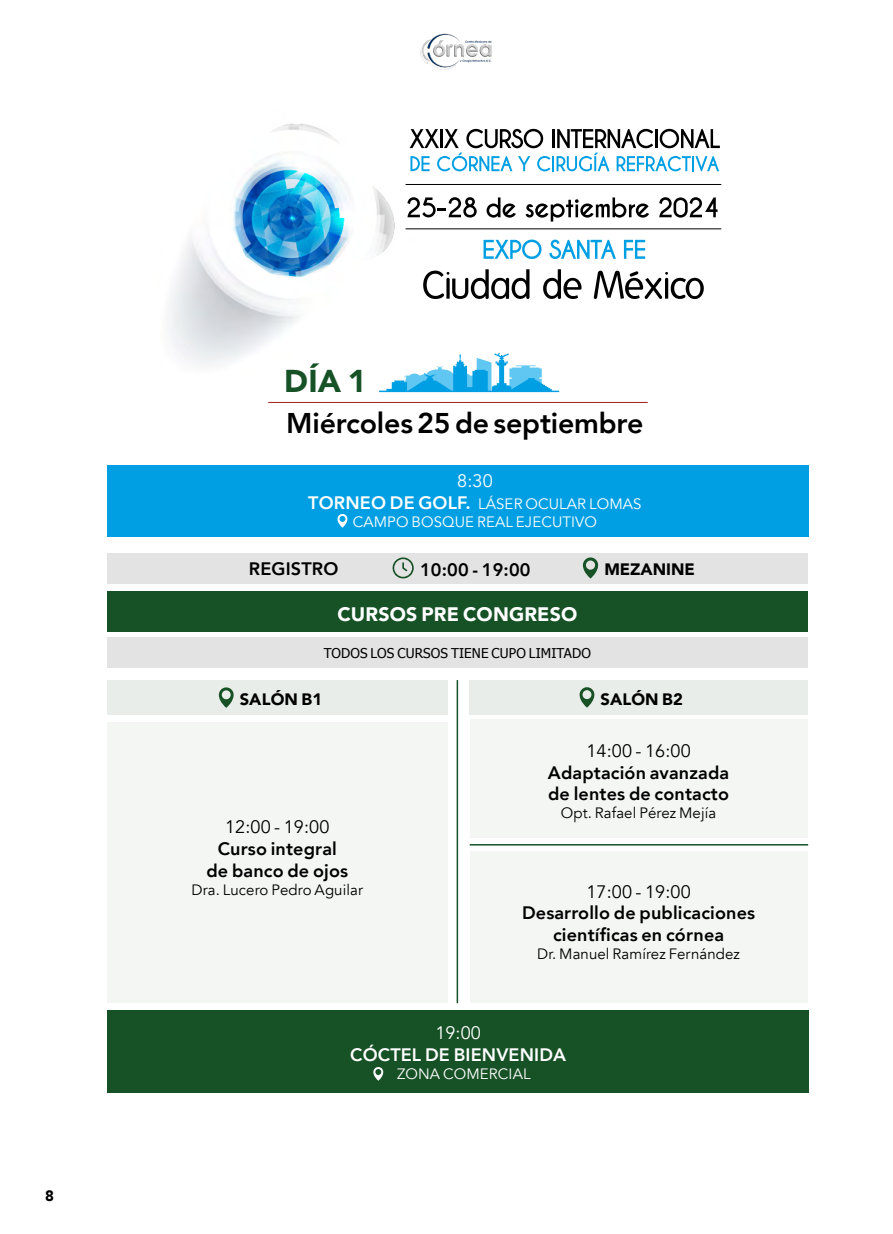
<style>
.page{position:relative;width:893px;height:1234px;background:#fff}
.page>*{position:absolute;margin:0;border:0;box-sizing:border-box;transform-origin:0 0}
.t1{font:900 31.5px "Avenir";color:#175126}
.t2{font:800 28.5px "Avenir";letter-spacing:-.005em;color:#000}
.t3{font:900 19.5px "Avenir";letter-spacing:.01em;color:#fff}
.t4{font:800 18px/21.6px "Avenir";letter-spacing:.01em;color:#000;text-align:center}
.t5{font:18px "Avenir";letter-spacing:.01em;color:#000}
.t6{font:800 18px "Avenir";letter-spacing:.01em;color:#fff}
.t7{font:18px "Avenir";color:#fff}
.t8{font:900 16.5px "Avenir";letter-spacing:.01em;color:#000}
.t9{font:15px "Avenir";letter-spacing:.01em;color:#000}
.t10{font:15px/18px "Avenir";letter-spacing:.01em;color:#fff;text-align:center}
.t11{font:900 15px "Avenir";color:#000}
.t12{font:13.5px "Tahoma";letter-spacing:.01em;color:#000}
.s1{font-weight:800;font-size:18px}
</style>
<div class="page">
<img style="left:421px;top:33px;width:71px;height:36px">
<img style="left:170px;top:124px;width:268px;height:269px">
<svg style="left:423px;top:269px;width:106px;height:30px"></svg>
<svg style="left:543px;top:269px;width:38px;height:30px"></svg>
<svg style="left:594px;top:271px;width:110px;height:28px"></svg>
<svg style="left:410px;top:129px;width:310px;height:42px"></svg>
<svg style="left:407px;top:197px;width:70px;height:20px"></svg>
<svg style="left:487px;top:197px;width:29px;height:20px"></svg>
<svg style="left:526px;top:197px;width:123px;height:24px"></svg>
<svg style="left:659px;top:197px;width:58px;height:20px"></svg>
<svg style="left:483px;top:239px;width:58px;height:20px"></svg>
<svg style="left:549px;top:239px;width:67px;height:20px"></svg>
<svg style="left:624px;top:240px;width:21px;height:19px"></svg>
<hr style="left:406px;top:184px;width:315px;height:1px;background:#000">
<hr style="left:406px;top:228px;width:315px;height:1px;background:#000">
<hr style="left:268px;top:402px;width:380px;height:1px;background:#9f1f26">
<svg style="left:379px;top:353px;width:180px;height:39px"></svg>
<div style="left:107px;top:591px;width:700px;height:41px;background:#175126"></div>
<div style="left:107px;top:637px;width:700px;height:30px;background:#e3e3e3"></div>
<div style="left:470px;top:851px;width:337px;height:151px;background:#f4f6f4"></div>
<div style="left:470px;top:719px;width:337px;height:119px;background:#f4f6f4"></div>
<hr style="left:470px;top:843px;width:338px;height:2px;background:#175126">
<div style="left:469px;top:680px;width:338px;height:35px;background:#e8ede9"></div>
<svg style="left:579px;top:687px;width:16px;height:20px"></svg>
<div style="left:107px;top:680px;width:340px;height:35px;background:#e8ede9"></div>
<svg style="left:219px;top:687px;width:15px;height:20px"></svg>
<div style="left:107px;top:553px;width:700px;height:30px;background:#e3e3e3"></div>
<svg style="left:583px;top:557px;width:15px;height:21px"></svg>
<svg style="left:392px;top:557px;width:22px;height:22px"></svg>
<div style="left:107px;top:722px;width:340px;height:280px;background:#f4f6f4"></div>
<div style="left:107px;top:465px;width:702px;height:71px;background:#009fe3"></div>
<svg style="left:337px;top:514px;width:11px;height:13px"></svg>
<div style="left:107px;top:1009px;width:702px;height:83px;background:#175126"></div>
<svg style="left:373px;top:1067px;width:10px;height:13px"></svg>
<hr style="left:457px;top:680px;width:1px;height:322px;background:#175126">
<p class="t11" style="left:45px;top:1182px;width:10px">8</p>
<h1 class="t1" style="left:284px;top:353px;width:84px">DÍA 1</h1>
<h2 class="t2" style="left:286px;top:401px;width:359px">Miércoles 25 de septiembre</h2>
<p class="t7" style="left:457px;top:470px;width:37px">8:30</p>
<p class="t10" style="left:308px;top:494px;width:335px"><span class="s1">TORNEO DE GOLF.</span> LÁSER OCULAR LOMAS<br>CAMPO BOSQUE REAL EJECUTIVO</p>
<p class="t4" style="left:249px;top:558px;width:91px">REGISTRO</p>
<p class="t4" style="left:420px;top:558px;width:112px">10:00 - 19:00</p>
<p class="t8" style="left:604px;top:555px;width:92px">MEZANINE</p>
<p class="t3" style="left:337px;top:597px;width:241px">CURSOS PRE CONGRESO</p>
<p class="t12" style="left:324px;top:644px;width:269px">TODOS LOS CURSOS TIENE CUPO LIMITADO</p>
<p class="t8" style="left:240px;top:684px;width:84px">SALÓN B1</p>
<p class="t8" style="left:600px;top:684px;width:84px">SALÓN B2</p>
<p class="t5" style="left:225px;top:816px;width:106px">12:00 - 19:00</p>
<p class="t4" style="left:206px;top:837px;width:143px">Curso integral de banco de ojos</p>
<p class="t9" style="left:191px;top:880px;width:173px">Dra. Lucero Pedro Aguilar</p>
<p class="t5" style="left:586px;top:740px;width:106px">14:00 - 16:00</p>
<p class="t4" style="left:548px;top:761px;width:183px;text-align:left">Adaptación avanzada de lentes de contacto</p>
<p class="t9" style="left:561px;top:804px;width:157px">Opt. Rafael Pérez Mejía</p>
<p class="t5" style="left:586px;top:880px;width:106px">17:00 - 19:00</p>
<p class="t4" style="left:522px;top:902px;width:235px">Desarrollo de publicaciones científicas en córnea</p>
<p class="t9" style="left:537px;top:944px;width:204px">Dr. Manuel Ramírez Fernández</p>
<p class="t7" style="left:435px;top:1021px;width:47px">19:00</p>
<p class="t6" style="left:350px;top:1040px;width:217px">CÓCTEL DE BIENVENIDA</p>
<p class="t10" style="left:397px;top:1064px;width:135px">ZONA COMERCIAL</p>
</div>
